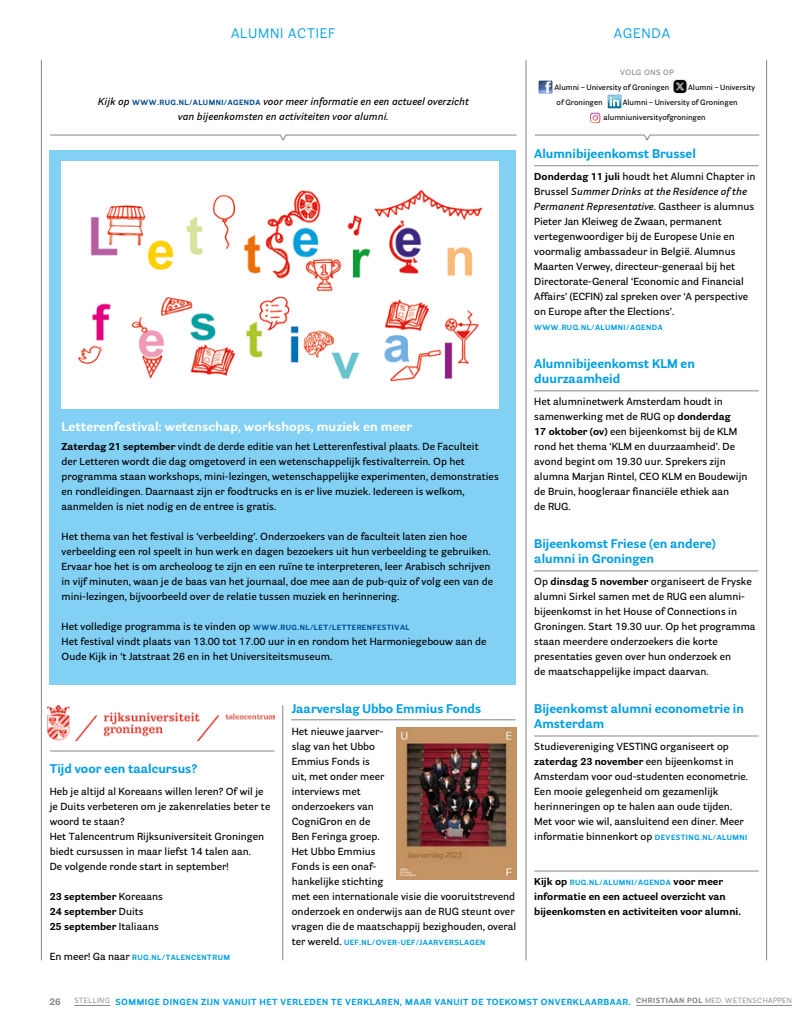
<style>
.page{position:relative;width:808px;height:1028px;background:#fff}
.page>*{position:absolute;margin:0;border:0;box-sizing:border-box;transform-origin:0 0}
.t1{font:13.75px "Parry Grotesque";letter-spacing:.06em;color:#009fe3}
.t2{font:700 12.5px/15px "Parry Grotesque";color:#009fe3}
.t3{font:700 12.5px "Parry Grotesque";color:#fff}
.t4{font:600 10px/15px "Parry Grotesque";color:#000}
.t5{font:700 10px/15px "Parry Grotesque";color:#000}
.t6{font:italic 600 10px/15px "Parry Grotesque";color:#000;text-align:center}
.t7{font:700 9.38px "Parry Grotesque";color:#878686}
.t8{font:700 8.75px "Parry Grotesque";letter-spacing:.06em;color:#009fe3}
.t9{font:700 7.5px "Parry Grotesque";letter-spacing:.06em;color:#009fe3}
.t10{font:600 7.5px/15px "Parry Grotesque";color:#000}
.t11{font:600 7.5px "Parry Grotesque";letter-spacing:.06em;color:#878686}
.s1{font-weight:700;font-style:normal;font-size:7.5px;color:#004a93}
.s2{font-weight:700}
.s3{font-weight:700;font-size:7.5px;color:#004a93}
.s4{font-weight:600}
.s5{font-weight:600;font-size:10px;color:#000}
.s6{font-style:italic}
.s7{font-weight:700;font-size:7.5px;color:#009fe3}
.s8{font-size:10px;color:#000}
</style>
<div class="page">
<hr style="left:74px;top:1005px;width:36px;height:1px;background:#878686">
<hr style="left:636px;top:1005px;width:156px;height:1px;background:#878686">
<div style="left:49px;top:150px;width:467px;height:535px;background:#83d0f5"></div>
<hr style="left:41px;top:60px;width:1px;height:900px;background:#878686">
<hr style="left:766px;top:60px;width:1px;height:900px;background:#878686">
<svg style="left:535px;top:134px;width:225px;height:7px"></svg>
<hr style="left:526px;top:60px;width:1px;height:900px;background:#878686">
<hr style="left:282px;top:705px;width:1px;height:255px;background:#878686">
<svg style="left:50px;top:134px;width:467px;height:7px"></svg>
<img style="left:539px;top:80px;width:13px;height:14px">
<svg style="left:608px;top:95px;width:13px;height:13px"></svg>
<svg style="left:590px;top:113px;width:10px;height:10px"></svg>
<hr style="left:534px;top:870px;width:225px;height:1px;background:#878686">
<hr style="left:534px;top:735px;width:225px;height:1px;background:#878686">
<hr style="left:50px;top:750px;width:225px;height:1px;background:#878686">
<hr style="left:291px;top:719px;width:225px;height:1px;background:#878686">
<hr style="left:534px;top:390px;width:225px;height:1px;background:#878686">
<hr style="left:534px;top:165px;width:225px;height:1px;background:#878686">
<hr style="left:534px;top:570px;width:224px;height:1px;background:#878686">
<img style="left:672px;top:79px;width:16px;height:15px">
<img style="left:62px;top:162px;width:437px;height:246px">
<img style="left:48px;top:705px;width:226px;height:35px">
<img style="left:396px;top:727px;width:120px;height:153px">
<h1 class="t1" style="left:231px;top:24px;width:105px">ALUMNI ACTIEF</h1>
<h1 class="t1" style="left:614px;top:24px;width:58px">AGENDA</h1>
<p class="t6" style="left:98px;top:94px;width:372px">Kijk op <span class="s1">WWW.RUG.NL/ALUMNI/AGENDA</span> voor meer informatie en een actueel overzicht van bijeenkomsten en activiteiten voor alumni.</p>
<p class="t3" style="left:62px;top:419px;width:352px">Letterenfestival: wetenschap, workshops, muziek en meer</p>
<p class="t4" style="left:62px;top:439px;width:439px"><span class="s2">Zaterdag 21 september</span> vindt de derde editie van het Letterenfestival plaats. De Faculteit<br>der Letteren wordt die dag omgetoverd in een wetenschappelijk festivalterrein. Op het programma staan workshops, mini-lezingen, wetenschappelijke experimenten, demonstraties en rondleidingen. Daarnaast zijn er foodtrucks en is er live muziek. Iedereen is welkom, aanmelden is niet nodig en de entree is gratis.</p>
<p class="t4" style="left:62px;top:529px;width:433px">Het thema van het festival is ‘verbeelding’. Onderzoekers van de faculteit laten zien hoe verbeelding een rol speelt in hun werk en dagen bezoekers uit hun verbeelding te gebruiken.<br>Ervaar hoe het is om archeoloog te zijn en een ruïne te interpreteren, leer Arabisch schrijven in vijf minuten, waan je de baas van het journaal, doe mee aan de pub-quiz of volg een van de mini-lezingen, bijvoorbeeld over de relatie tussen muziek en herinnering.</p>
<p class="t4" style="left:62px;top:619px;width:426px">Het volledige programma is te vinden op <span class="s3">WWW.RUG.NL/LET/LETTERENFESTIVAL<br></span>Het festival vindt plaats van 13.00 tot 17.00 uur in en rondom het Harmoniegebouw aan de<br>Oude Kijk in ‘t Jatstraat 26 en in het Universiteitsmuseum.</p>
<p class="t2" style="left:50px;top:760px;width:149px">Tijd voor een taalcursus?</p>
<p class="t4" style="left:50px;top:784px;width:222px">Heb je altijd al Koreaans willen leren? Of wil je je Duits verbeteren om je zakenrelaties beter te woord te staan?<br>Het Talencentrum Rijksuniversiteit Groningen biedt cursussen in maar liefst 14 talen aan.<br>De volgende ronde start in september!</p>
<p class="t5" style="left:50px;top:889px;width:115px">23 september <span class="s4">Koreaans<br></span>24 september <span class="s4">Duits<br></span>25 september <span class="s4">Italiaans</span></p>
<p class="t9" style="left:50px;top:953px;width:182px"><span class="s5">En meer! Ga naar</span> RUG.NL/TALENCENTRUM</p>
<p class="t2" style="left:292px;top:700px;width:191px">Jaarverslag Ubbo Emmius Fonds</p>
<p class="t4" style="left:292px;top:724px;width:226px">Het nieuwe jaarver-<br>slag van het Ubbo<br>Emmius Fonds is<br>uit, met onder meer<br>interviews met<br>onderzoekers van<br>CogniGron en de<br>Ben Feringa groep.<br>Het Ubbo Emmius<br>Fonds is een onaf-<br>hankelijke stichting<br>met een internationale visie die vooruitstrevend onderzoek en onderwijs aan de RUG steunt over vragen die de maatschappij bezighouden, overal</p>
<p class="t9" style="left:292px;top:938px;width:195px"><span class="s5">ter wereld.</span> UEF.NL/OVER-UEF/JAARVERSLAGEN</p>
<p class="t11" style="left:620px;top:68px;width:55px">VOLG ONS OP</p>
<p class="t10" style="left:555px;top:80px;width:116px">Alumni – University of Groningen</p>
<p class="t10" style="left:688px;top:80px;width:69px">Alumni – University</p>
<p class="t10" style="left:557px;top:95px;width:48px">of Groningen</p>
<p class="t10" style="left:604px;top:95px;width:135px;text-indent:19px">Alumni – University of Groningen alumniuniversityofgroningen</p>
<p class="t2" style="left:534px;top:145px;width:163px">Alumnibijeenkomst Brussel</p>
<p class="t4" style="left:534px;top:169px;width:223px"><span class="s2">Donderdag 11 juli</span> houdt het Alumni Chapter in Brussel <span class="s6">Summer Drinks at the Residence of the Permanent Representative</span>. Gastheer is alumnus Pieter Jan Kleiweg de Zwaan, permanent vertegenwoordiger bij de Europese Unie en voormalig ambassadeur in België. Alumnus Maarten Verwey, directeur-generaal bij het Directorate-General ‘Economic and Financial Affairs’ (ECFIN) zal spreken over ‘A perspective on Europe after the Elections’.</p>
<p class="t9" style="left:534px;top:323px;width:130px">WWW.RUG.NL/ALUMNI/AGENDA</p>
<p class="t2" style="left:534px;top:355px;width:162px">Alumnibijeenkomst KLM en duurzaamheid</p>
<p class="t4" style="left:534px;top:394px;width:215px">Het alumninetwerk Amsterdam houdt in samenwerking met de RUG op <span class="s2">donderdag<br>17 oktober (ov)</span> een bijeenkomst bij de KLM rond het thema ‘KLM en duurzaamheid’. De avond begint om 19.30 uur. Sprekers zijn alumna Marjan Rintel, CEO KLM en Boudewijn de Bruin, hoogleraar financiële ethiek aan<br>de RUG.</p>
<p class="t2" style="left:534px;top:535px;width:183px">Bijeenkomst Friese (en andere) alumni in Groningen</p>
<p class="t4" style="left:534px;top:574px;width:223px">Op <span class="s2">dinsdag 5 november</span> organiseert de Fryske alumni Sirkel samen met de RUG een alumni&shy;bijeenkomst in het House of Connections in Groningen. Start 19.30 uur. Op het programma staan meerdere onderzoekers die korte presentaties geven over hun onderzoek en<br>de maatschappelijke impact daarvan.</p>
<p class="t2" style="left:534px;top:700px;width:211px">Bijeenkomst alumni econometrie in<br>Amsterdam</p>
<p class="t4" style="left:534px;top:739px;width:215px">Studievereniging VESTING organiseert op <span class="s2">zaterdag 23 november</span> een bijeenkomst in Amsterdam voor oud-studenten econometrie.<br>Een mooie gelegenheid om gezamenlijk herinneringen op te halen aan oude tijden.<br>Met voor wie wil, aansluitend een diner. Meer informatie binnenkort op <span class="s7">DEVESTING.NL/ALUMNI</span></p>
<p class="t9" style="left:534px;top:878px;width:190px"><span class="s8">Kijk op</span> RUG.NL/ALUMNI/AGENDA <span class="s8">voor meer</span></p>
<p class="t5" style="left:534px;top:889px;width:208px">informatie en een actueel overzicht van bijeenkomsten en activiteiten voor alumni.</p>
<p class="t7" style="left:50px;top:996px;width:13px">26</p>
<p class="t8" style="left:74px;top:996px;width:719px"><sup>STELLING</sup> SOMMIGE DINGEN ZIJN VANUIT HET VERLEDEN TE VERKLAREN, MAAR VANUIT DE TOEKOMST ONVERKLAARBAAR. <sup>CHRISTIAAN</sup> <sup>POL</sup> <sup>MED.</sup> <sup>WETENSCHAPPEN</sup></p>
</div>
